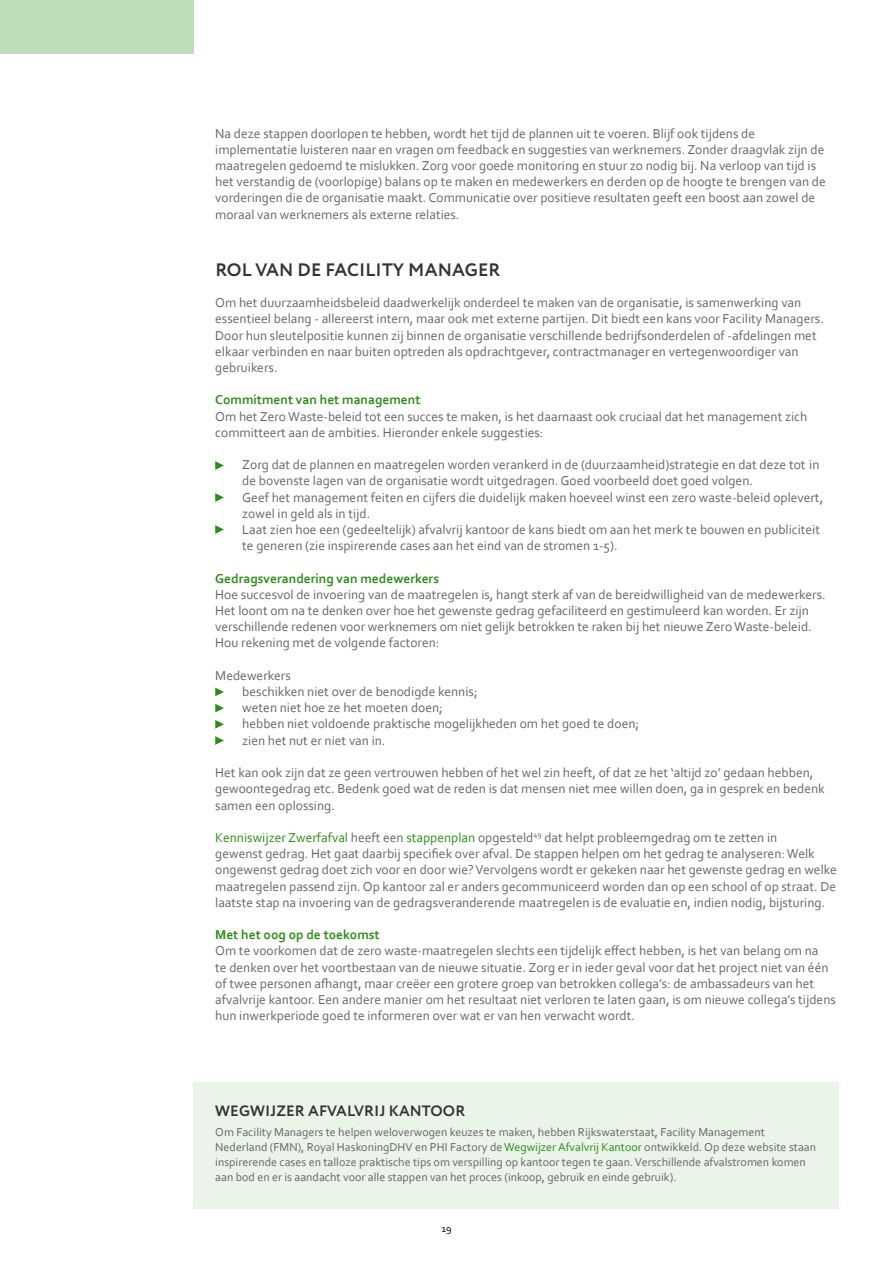
<style>
.page{position:relative;width:893px;height:1263px;background:#fff}
.page>*{position:absolute;margin:0;border:0;box-sizing:border-box;transform-origin:0 0}
.t1{font:700 18px "Circe";letter-spacing:.01em;color:#333}
.t2{font:700 15px "Circe";letter-spacing:.01em;color:#333}
.t3{font:13.5px/16.2px "Corbel";color:#666}
.t4{font:700 13.5px "Corbel";color:#2c8d17}
.t5{font:12px/15px "Corbel";color:#666}
.t6{font:10.5px "Corbel";color:#000}
.s1{color:#2c8d17}
</style>
<div class="page">
<div style="left:0;top:0;width:194px;height:54px;background:#c0ddb9"></div>
<div style="left:194px;top:1083px;width:645px;height:126px;background:#eaf4e8"></div>
<svg style="left:215px;top:461px;width:9px;height:9px"></svg>
<svg style="left:215px;top:493px;width:9px;height:9px"></svg>
<svg style="left:215px;top:525px;width:9px;height:9px"></svg>
<svg style="left:215px;top:688px;width:9px;height:8px"></svg>
<svg style="left:215px;top:704px;width:9px;height:8px"></svg>
<svg style="left:215px;top:720px;width:9px;height:9px"></svg>
<svg style="left:215px;top:736px;width:9px;height:9px"></svg>
<p class="t3" style="left:215px;top:125px;width:612px">Na deze stappen doorlopen te hebben, wordt het tijd de plannen uit te voeren. Blijf ook tijdens de implementatie luisteren naar en vragen om feedback en suggesties van werknemers. Zonder draagvlak zijn de maatregelen gedoemd te mislukken. Zorg voor goede monitoring en stuur zo nodig bij. Na verloop van tijd is het verstandig de (voorlopige) balans op te maken en medewerkers en derden op de hoogte te brengen van de vorderingen die de organisatie maakt. Communicatie over positieve resultaten geeft een boost aan zowel de moraal van werknemers als externe relaties.</p>
<h1 class="t1" style="left:215px;top:258px;width:287px">ROL VAN DE FACILITY MANAGER</h1>
<p class="t3" style="left:215px;top:294px;width:610px">Om het duurzaamheidsbeleid daadwerkelijk onderdeel te maken van de organisatie, is samenwerking van essentieel belang - allereerst intern, maar ook met externe partijen. Dit biedt een kans voor Facility Managers.<br>Door hun sleutelpositie kunnen zij binnen de organisatie verschillende bedrijfsonderdelen of -afdelingen met elkaar verbinden en naar buiten optreden als opdrachtgever, contractmanager en vertegenwoordiger van gebruikers.</p>
<p class="t4" style="left:215px;top:392px;width:207px">Commitment van het management</p>
<p class="t3" style="left:215px;top:408px;width:593px">Om het Zero Waste-beleid tot een succes te maken, is het daarnaast ook cruciaal dat het management zich committeert aan de ambities. Hieronder enkele suggesties:</p>
<p class="t3" style="left:242px;top:456px;width:582px">Zorg dat de plannen en maatregelen worden verankerd in de (duurzaamheid)strategie en dat deze tot in de bovenste lagen van de organisatie wordt uitgedragen. Goed voorbeeld doet goed volgen.<br>Geef het management feiten en cijfers die duidelijk maken hoeveel winst een zero waste-beleid oplevert, zowel in geld als in tijd.<br>Laat zien hoe een (gedeeltelijk) afvalvrij kantoor de kans biedt om aan het merk te bouwen en publiciteit te generen (zie inspirerende cases aan het eind van de stromen 1-5).</p>
<p class="t4" style="left:215px;top:570px;width:225px">Gedragsverandering van medewerkers</p>
<p class="t3" style="left:215px;top:586px;width:612px">Hoe succesvol de invoering van de maatregelen is, hangt sterk af van de bereidwilligheid van de medewerkers.<br>Het loont om na te denken over hoe het gewenste gedrag gefaciliteerd en gestimuleerd kan worden. Er zijn verschillende redenen voor werknemers om niet gelijk betrokken te raken bij het nieuwe Zero Waste-beleid.<br>Hou rekening met de volgende factoren:</p>
<p class="t3" style="left:242px;top:667px;width:398px;text-indent:-27px">Medewerkers<br>beschikken niet over de benodigde kennis;<br>weten niet hoe ze het moeten doen;<br>hebben niet voldoende praktische mogelijkheden om het goed te doen; zien het nut er niet van in.</p>
<p class="t3" style="left:215px;top:764px;width:611px">Het kan ook zijn dat ze geen vertrouwen hebben of het wel zin heeft, of dat ze het ‘altijd zo’ gedaan hebben, gewoontegedrag etc. Bedenk goed wat de reden is dat mensen niet mee willen doen, ga in gesprek en bedenk samen een oplossing.</p>
<p class="t3" style="left:215px;top:829px;width:623px"><span class="s1">Kenniswijzer Zwerfafval</span> heeft een <span class="s1">stappenplan</span> opgesteld<sup>49</sup> dat helpt probleemgedrag om te zetten in<br>gewenst gedrag. Het gaat daarbij specifiek over afval. De stappen helpen om het gedrag te analyseren: Welk ongewenst gedrag doet zich voor en door wie? Vervolgens wordt er gekeken naar het gewenste gedrag en welke maatregelen passend zijn. Op kantoor zal er anders gecommuniceerd worden dan op een school of op straat. De laatste stap na invoering van de gedragsveranderende maatregelen is de evaluatie en, indien nodig, bijsturing.</p>
<p class="t4" style="left:215px;top:926px;width:166px">Met het oog op de toekomst</p>
<p class="t3" style="left:215px;top:942px;width:622px">Om te voorkomen dat de zero waste-maatregelen slechts een tijdelijk effect hebben, is het van belang om na<br>te denken over het voortbestaan van de nieuwe situatie. Zorg er in ieder geval voor dat het project niet van één of twee personen afhangt, maar creëer een grotere groep van betrokken collega’s: de ambassadeurs van het afvalvrije kantoor. Een andere manier om het resultaat niet verloren te laten gaan, is om nieuwe collega’s tijdens hun inwerkperiode goed te informeren over wat er van hen verwacht wordt.</p>
<p class="t2" style="left:215px;top:1100px;width:251px">WEGWIJZER AFVALVRIJ KANTOOR</p>
<p class="t5" style="left:215px;top:1124px;width:602px">Om Facility Managers te helpen weloverwogen keuzes te maken, hebben Rijkswaterstaat, Facility Management Nederland (FMN), Royal HaskoningDHV en PHI Factory de <span class="s1">Wegwijzer Afvalvrij Kantoor</span> ontwikkeld. Op deze website staan inspirerende cases en talloze praktische tips om verspilling op kantoor tegen te gaan. Verschillende afvalstromen komen aan bod en er is aandacht voor alle stappen van het proces (inkoop, gebruik en einde gebruik).</p>
<p class="t6" style="left:441px;top:1222px;width:12px">19</p>
</div>
